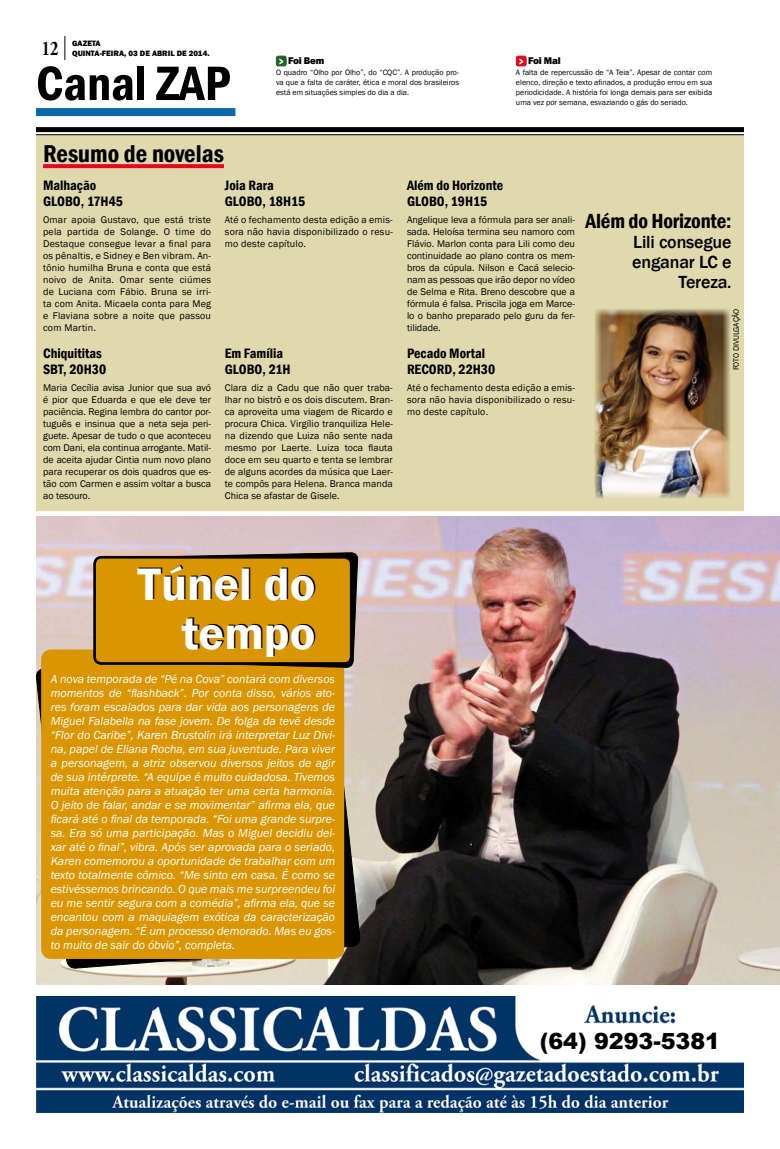
<style>
.page{position:relative;width:780px;height:1149px;background:#fff}
.page>*{position:absolute;margin:0;border:0;box-sizing:border-box;transform-origin:0 0}
.t1{font:600 condensed 50px "Franklin Gothic";color:#000}
.t2{font:600 46.7px/48.7px "Franklin Gothic";color:#fff;text-align:right}
.t3{font:600 condensed 25px "Franklin Gothic";color:#000}
.t4{font:900 22.2px "Arial";color:#000}
.t5{font:600 condensed 21px "Franklin Gothic";letter-spacing:-.01em;color:#000}
.t6{font:700 20.8px "Adobe Garamond Pro";color:#000;scale:.77 1}
.t7{font:500 18px/20px "Franklin Gothic";letter-spacing:-.01em;color:#000;text-align:right}
.t8{font:600 condensed 14px/16px "Franklin Gothic";color:#000}
.t9{font:italic 12px/14px "Franklin Gothic";color:#fff;text-align:justify}
.t10{font:10px/12px "Franklin Gothic";letter-spacing:.01em;color:#000;text-align:justify}
.t11{font:800 10px "Franklin Gothic";letter-spacing:-.02em;color:#000}
.t12{font:8px/10px "Franklin Gothic";color:#000;text-align:justify}
.t13{font:800 8px/10px "Franklin Gothic";color:#000}
.s1{font-family:"Arial";font-weight:900;color:#fff}
</style>
<div class="page">
<div style="left:36px;top:134px;width:708px;height:377px;background:#e0d9ae;border:1px solid #e0d9ae"></div>
<svg style="left:43px;top:164px;width:181px;height:4px"></svg>
<img style="left:604px;top:318px;width:115px;height:169px">
<svg style="left:604px;top:487px;width:115px;height:12px"></svg>
<svg style="left:594px;top:318px;width:10px;height:181px;background:#a89674"></svg>
<svg style="left:719px;top:318px;width:11px;height:180px;background:#a28a61"></svg>
<svg style="left:594px;top:309px;width:136px;height:9px"></svg>
<img style="left:36px;top:516px;width:744px;height:468px">
<svg style="left:35px;top:643px;width:346px;height:470px"></svg>
<div style="left:43px;top:650px;width:299px;height:307px;background:#da9601;border-radius:9px"></div>
<div style="left:41px;top:649px;width:303px;height:309px;border:3px solid #da9601;border-radius:9px"></div>
<svg style="left:88px;top:533px;width:278px;height:147px"></svg>
<div style="left:95px;top:557px;width:256px;height:106px;background:#da9601;border-radius:7px"></div>
<div style="left:93px;top:555px;width:259px;height:109px;border:3px solid #000;border-radius:7px"></div>
<svg style="left:64px;top:36px;width:1px;height:24px"></svg>
<div style="left:36px;top:108px;width:199px;height:8px;background:#0769ae"></div>
<div style="left:276px;top:56px;width:10px;height:10px;background:#1f6327;border-radius:2px"></div>
<div style="left:276px;top:56px;width:10px;height:10px;border:1px solid #1f6327;border-radius:2px"></div>
<div style="left:516px;top:56px;width:10px;height:10px;background:#e0091d;border-radius:2px"></div>
<div style="left:516px;top:56px;width:10px;height:10px;border:1px solid #e0091d;border-radius:2px"></div>
<div style="left:36px;top:127px;width:708px;height:5px;background:#000"></div>
<hr style="left:36px;top:134px;width:708px;height:1px;background:#000">
<img style="left:36px;top:996px;width:708px;height:116px">
<h3 class="t6" style="left:42px;top:36px;width:23px">12</h3>
<p class="t13" style="left:72px;top:38px;width:139px">GAZETA<br>QUINTA-FEIRA, 03 DE ABRIL DE 2014.</p>
<h1 class="t1" style="left:36px;top:50px;width:196px">Canal ZAP</h1>
<p class="t12" style="left:276px;top:67px;width:185px">O quadro “Olho por Olho”, do “CQC”. A produção pro&shy;va que a falta de caráter, ética e moral dos brasileiros está em situações simples do dia a dia.</p>
<p class="t11" style="left:279px;top:55px;width:47px"><span class="s1">&gt;</span> Foi Bem</p>
<p class="t11" style="left:519px;top:55px;width:43px"><span class="s1">&gt;</span> Foi Mal</p>
<p class="t12" style="left:516px;top:67px;width:198px">A falta de repercussão de “A Teia”. Apesar de contar com elenco, direção e texto afinados, a produção errou em sua periodicidade. A história foi longa demais para ser exibida uma vez por semana, esvaziando o gás do seriado.</p>
<h3 class="t3" style="left:43px;top:136px;width:182px">Resumo de novelas</h3>
<h3 class="t8" style="left:43px;top:177px;width:81px">Malhação<br>GLOBO, 17H45</h3>
<p class="t10" style="left:43px;top:214px;width:169px">Omar apoia Gustavo, que está triste pela partida de Solange. O time do Destaque consegue levar a final para os pênaltis, e Sidney e Ben vibram. An&shy;tônio humilha Bruna e conta que está noivo de Anita. Omar sente ciúmes de Luciana com Fábio. Bruna se irri&shy;ta com Anita. Micaela conta para Meg e Flaviana sobre a noite que passou com Martin.</p>
<h3 class="t8" style="left:43px;top:345px;width:65px">Chiquititas<br>SBT, 20H30</h3>
<p class="t10" style="left:43px;top:382px;width:169px">Maria Cecília avisa Junior que sua avó é pior que Eduarda e que ele deve ter paciência. Regina lembra do cantor por&shy;tuguês e insinua que a neta seja peri&shy;guete. Apesar de tudo o que aconteceu com Dani, ela continua arrogante. Matil&shy;de aceita ajudar Cintia num novo plano para recuperar os dois quadros que es&shy;tão com Carmen e assim voltar a busca ao tesouro.</p>
<h3 class="t8" style="left:225px;top:177px;width:82px">Joia Rara<br>GLOBO, 18H15</h3>
<p class="t10" style="left:225px;top:214px;width:169px">Até o fechamento desta edição a emis&shy;sora não havia disponibilizado o resu&shy;mo deste capítulo.</p>
<h3 class="t8" style="left:225px;top:345px;width:67px">Em Família<br>GLOBO, 21H</h3>
<p class="t10" style="left:225px;top:382px;width:169px">Clara diz a Cadu que não quer traba&shy;lhar no bistrô e os dois discutem. Bran&shy;ca aproveita uma viagem de Ricardo e procura Chica. Virgílio tranquiliza Hele&shy;na dizendo que Luiza não sente nada mesmo por Laerte. Luiza toca flauta doce em seu quarto e tenta se lembrar de alguns acordes da música que Laer&shy;te compôs para Helena. Branca manda Chica se afastar de Gisele.</p>
<h3 class="t8" style="left:407px;top:177px;width:98px">Além do Horizonte<br>GLOBO, 19H15</h3>
<p class="t10" style="left:407px;top:214px;width:169px">Angelique leva a fórmula para ser anali&shy;sada. Heloísa termina seu namoro com Flávio. Marlon conta para Lili como deu continuidade ao plano contra os mem&shy;bros da cúpula. Nilson e Cacá selecio&shy;nam as pessoas que irão depor no vídeo de Selma e Rita. Breno descobre que a fórmula é falsa. Priscila joga em Marce&shy;lo o banho preparado pelo guru da fer&shy;tilidade.</p>
<h3 class="t8" style="left:407px;top:345px;width:90px">Pecado Mortal<br>RECORD, 22H30</h3>
<p class="t10" style="left:407px;top:382px;width:169px">Até o fechamento desta edição a emis&shy;sora não havia disponibilizado o resu&shy;mo deste capítulo.</p>
<h3 class="t5" style="left:585px;top:207px;width:147px">Além do Horizonte:</h3>
<h3 class="t7" style="left:632px;top:232px;width:101px">Lili consegue enganar LC e<br>Tereza.</h3>
<p class="t12" style="left:731px;top:370px;width:62px;rotate:-90deg">foto divulgação</p>
<h2 class="t2" style="left:138px;top:560px;width:179px">Túnel do tempo</h2>
<p class="t9" style="left:51px;top:672px;width:286px">A nova temporada de “Pé na Cova” contará com diversos momentos de “flashback”. Por conta disso, vários ato&shy;res foram escalados para dar vida aos personagens de Miguel Falabella na fase jovem. De folga da tevê desde “Flor do Caribe”, Karen Brustolin irá interpretar Luz Divi&shy;na, papel de Eliana Rocha, em sua juventude. Para viver a personagem, a atriz observou diversos jeitos de agir de sua intérprete. “A equipe é muito cuidadosa. Tivemos muita atenção para a atuação ter uma certa harmonia.<br>O jeito de falar, andar e se movimentar” afirma ela, que ficará até o final da temporada. “Foi uma grande surpre&shy;sa. Era só uma participação. Mas o Miguel decidiu dei&shy;xar até o final”, vibra. Após ser aprovada para o seriado, Karen comemorou a oportunidade de trabalhar com um texto totalmente cômico. “Me sinto em casa. É como se estivéssemos brincando. O que mais me surpreendeu foi eu me sentir segura com a comédia”, afirma ela, que se encantou com a maquiagem exótica da caracterização da personagem. “É um processo demorado. Mas eu gos&shy;to muito de sair do óbvio”, completa.</p>
<h3 class="t4" style="left:539px;top:1024px;width:182px">(64) 9293-5381</h3>
</div>
